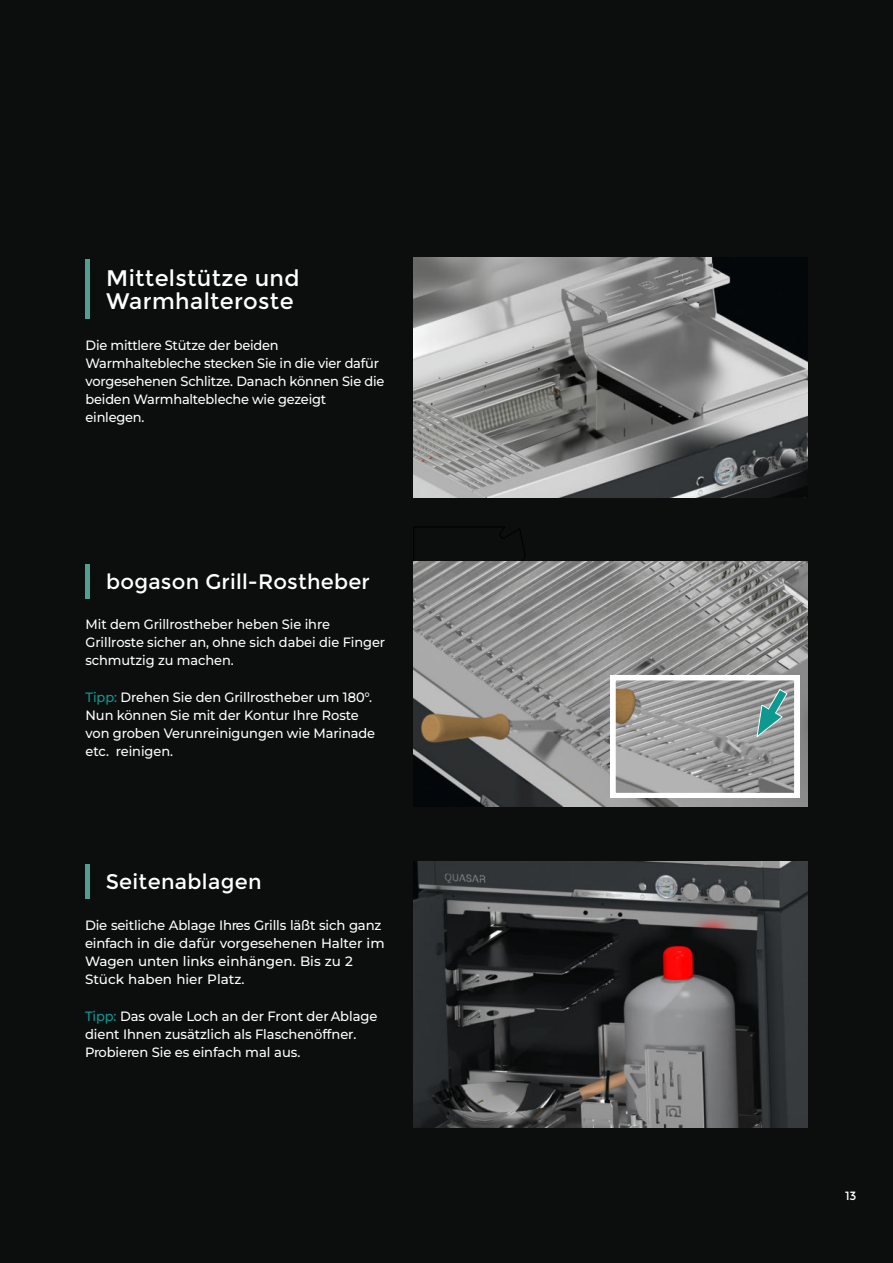
<style>
.page{position:relative;width:893px;height:1263px;background:#0c0d0d}
.page>*{position:absolute;margin:0;border:0;box-sizing:border-box;transform-origin:0 0}
.t1{font:22.5px/22.5px "Montserrat";letter-spacing:.015em;color:#fff}
.t2{font:21px "Montserrat";letter-spacing:.01em;color:#fff}
.t3{font:500 13.5px/18px "Montserrat";letter-spacing:-.005em;color:#fff;scale:.96 1}
.t4{font:500 13.5px/18px "Montserrat";letter-spacing:-.005em;color:#fff}
.t5{font:12px "Montserrat";color:#fff}
.s1{color:#0d9990}
</style>
<div class="page">
<svg style="left:413px;top:716px;width:1px;height:47px"></svg>
<svg style="left:413px;top:527px;width:113px;height:175px"></svg>
<img style="left:414px;top:258px;width:394px;height:240px">
<img style="left:414px;top:562px;width:394px;height:244px">
<svg style="left:611px;top:675px;width:188px;height:123px;background:#a7a9a8"></svg>
<img style="left:414px;top:862px;width:394px;height:266px">
<hr style="left:86px;top:259px;width:4px;height:60px;background:#4fa091">
<hr style="left:86px;top:564px;width:4px;height:34px;background:#4fa091">
<hr style="left:85px;top:864px;width:4px;height:34px;background:#4fa091">
<h1 class="t1" style="left:106px;top:268px;width:195px">Mittelstütze und<br>Warmhalteroste</h1>
<p class="t3" style="left:86px;top:338px;width:313px">Die mittlere Stütze der beiden Warmhaltebleche stecken Sie in die vier dafür vorgesehenen Schlitze. Danach können Sie die beiden Warmhaltebleche wie gezeigt einlegen.</p>
<h2 class="t2" style="left:106px;top:569px;width:265px">bogason Grill-Rostheber</h2>
<p class="t3" style="left:86px;top:616px;width:314px">Mit dem Grillrostheber heben Sie ihre<br>Grillroste sicher an, ohne sich dabei die Finger schmutzig zu machen.</p>
<p class="t3" style="left:86px;top:689px;width:303px"><span class="s1">Tipp:</span> Drehen Sie den Grillrostheber um 180°.<br>Nun können Sie mit der Kontur Ihre Roste von groben Verunreinigungen wie Marinade etc. reinigen.</p>
<h2 class="t2" style="left:106px;top:870px;width:157px">Seitenablagen</h2>
<p class="t4" style="left:85px;top:917px;width:301px">Die seitliche Ablage Ihres Grills läßt sich ganz einfach in die dafür vorgesehenen Halter im Wagen unten links einhängen. Bis zu 2<br>Stück haben hier Platz.</p>
<p class="t4" style="left:85px;top:1008px;width:294px"><span class="s1">Tipp:</span> Das ovale Loch an der Front der Ablage dient Ihnen zusätzlich als Flaschenöffner.<br>Probieren Sie es einfach mal aus.</p>
<p class="t5" style="left:845px;top:1188px;width:13px">13</p>
</div>
